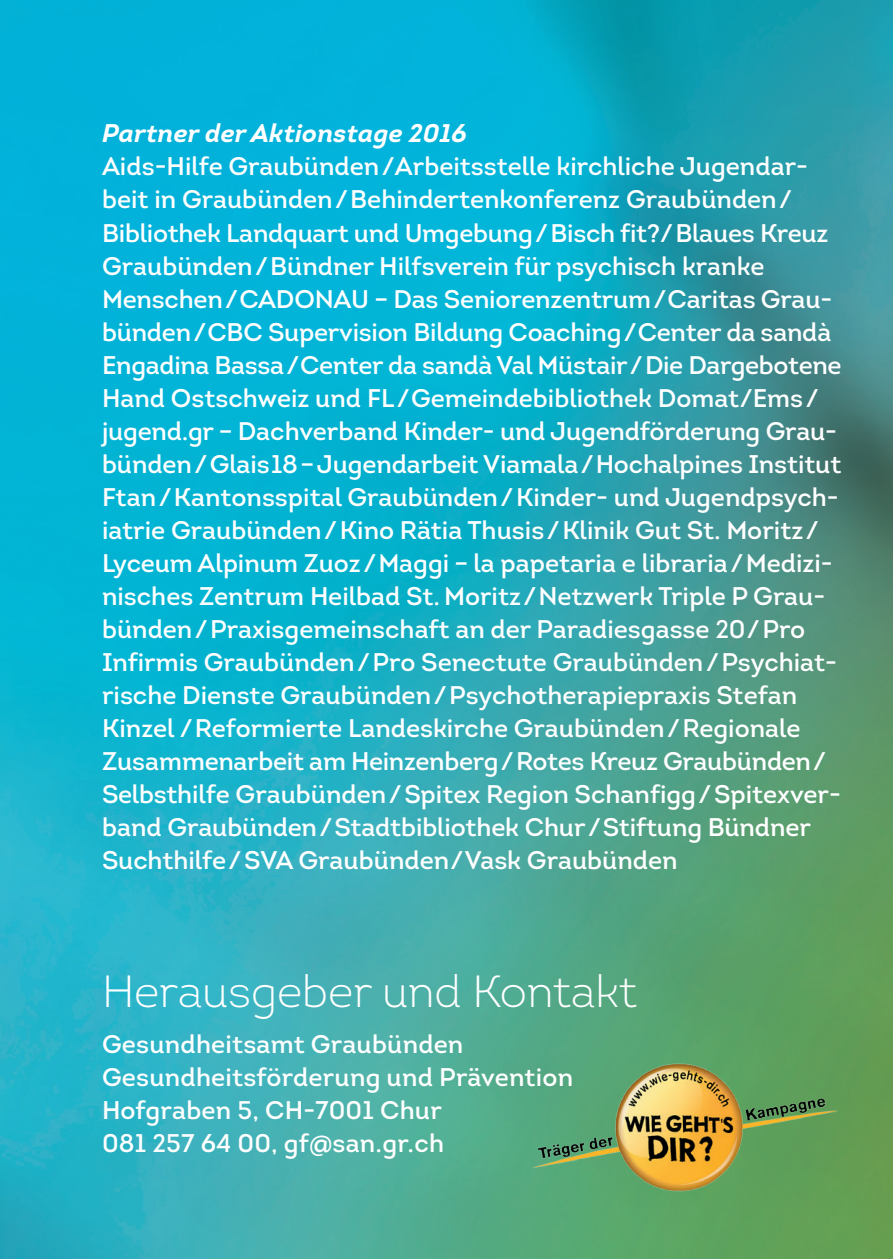
<style>
.page{position:relative;width:893px;height:1259px;background:#fff}
.page>*{position:absolute;margin:0;border:0;box-sizing:border-box;transform-origin:0 0}
.t1{font:300 45px "Intro";color:#fff}
.t2{font:25.5px/33px "Intro";color:#fff}
.t3{font:italic 700 25.5px "Intro";letter-spacing:.01em;color:#fff}
</style>
<div class="page">
<img style="left:0;top:0;width:893px;height:1259px">
<img style="left:516px;top:1048px;width:337px;height:159px">
<p class="t3" style="left:102px;top:117px;width:366px">Partner der Aktionstage 2016</p>
<p class="t2" style="left:102px;top:150px;width:741px">Aids-Hilfe Graubünden/Arbeitsstelle kirchliche Jugendar&shy;beit in Graubünden/Behindertenkonferenz Graubünden/ Bibliothek Landquart und Umgebung/Bisch fit?/Blaues Kreuz Graubünden/Bündner Hilfsverein für psychisch kranke Menschen/CADONAU – Das Seniorenzentrum/Caritas Grau&shy;bünden/CBC Supervision Bildung Coaching/Center da sandà Engadina Bassa/Center da sandà Val Müstair/Die Dargebotene Hand Ostschweiz und FL/Gemeindebibliothek Domat/Ems/ jugend.gr – Dachverband Kinder- und Jugendförderung Grau&shy;bünden/Glais18–Jugendarbeit Viamala/Hochalpines Institut Ftan/Kantonsspital Graubünden/Kinder- und Jugendpsych&shy;iatrie Graubünden/Kino Rätia Thusis/Klinik Gut St. Moritz/ Lyceum Alpinum Zuoz/Maggi – la papetaria e libraria/Medizi&shy;nisches Zentrum Heilbad St. Moritz/Netzwerk Triple P Grau&shy;bünden/Praxisgemeinschaft an der Paradiesgasse 20/Pro Infirmis Graubünden/Pro Senectute Graubünden/Psychiat&shy;rische Dienste Graubünden/Psychotherapiepraxis Stefan Kinzel /Reformierte Landeskirche Graubünden/Regionale Zusammenarbeit am Heinzenberg/Rotes Kreuz Graubünden/ Selbsthilfe Graubünden/Spitex Region Schanfigg/Spitexver&shy;band Graubünden/Stadtbibliothek Chur/Stiftung Bündner Suchthilfe/SVA Graubünden/Vask Graubünden</p>
<h1 class="t1" style="left:102px;top:963px;width:537px">Herausgeber und Kontakt</h1>
<p class="t2" style="left:102px;top:1027px;width:473px">Gesundheitsamt Graubünden<br>Gesundheitsförderung und Prävention<br>Hofgraben 5, CH-7001 Chur<br>081 257 64 00, gf@san.gr.ch</p>
</div>
